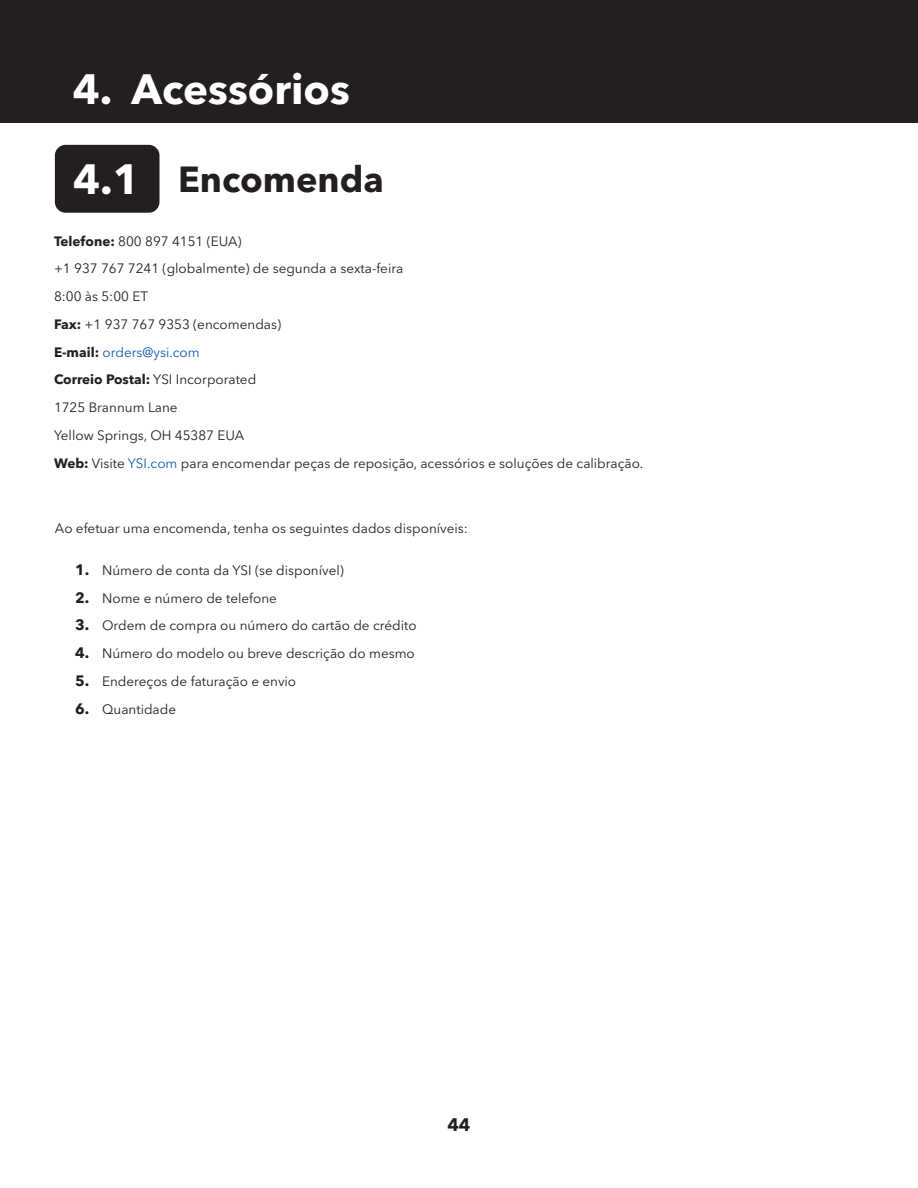
<style>
.page{position:relative;width:918px;height:1188px;background:#fff}
.page>*{position:absolute;margin:0;border:0;box-sizing:border-box;transform-origin:0 0}
.t1{font:700 42px "Avenir Next LT Pro";color:#fff}
.LModuleHead{font:700 36px "Avenir Next LT Pro";color:#231f20}
.t2{font:700 18px "Avenir Next LT Pro";color:#231f20}
.t3{font:13.5px "Avenir Next LT Pro";color:#231f20}
.t4{font:13.5px "Avenir Next LT Pro";color:#135cab}
.s1{font-weight:700}
.s2{font-weight:700;color:#231f20}
.s3{color:#135cab}
.s4{font-weight:700;font-size:15px}
</style>
<div class="page">
<div style="left:56px;top:146px;width:103px;height:66px;background:#231f20;border-radius:10px"></div>
<div style="left:55px;top:145px;width:105px;height:68px;border:2px solid #231f20;border-radius:10px"></div>
<div style="left:0;top:0;width:918px;height:122px;background:#231f20"></div>
<p class="t1" style="left:73px;top:63px;width:279px">4. Acessórios</p>
<p class="t1" style="left:73px;top:153px;width:68px">4.1</p>
<p class="LModuleHead" style="left:178px;top:158px;width:207px">Encomenda</p>
<p class="t3" style="left:54px;top:233px;width:189px"><span class="s1">Telefone:</span> 800 897 4151 (EUA)</p>
<p class="t3" style="left:54px;top:261px;width:351px">+1 937 767 7241 (globalmente) de segunda a sexta-feira</p>
<p class="t3" style="left:54px;top:288px;width:96px">8:00 às 5:00 ET</p>
<p class="t3" style="left:54px;top:316px;width:229px"><span class="s1">Fax:</span> +1 937 767 9353 (encomendas)</p>
<p class="t4" style="left:54px;top:344px;width:147px"><span class="s2">E-mail:</span> orders@ysi.com</p>
<p class="t3" style="left:54px;top:372px;width:204px"><span class="s1">Correio Postal:</span> YSI Incorporated</p>
<p class="t3" style="left:54px;top:399px;width:125px">1725 Brannum Lane</p>
<p class="t3" style="left:54px;top:427px;width:192px">Yellow Springs, OH 45387 EUA</p>
<p class="t3" style="left:54px;top:455px;width:591px"><span class="s1">Web:</span> Visite <span class="s3">YSI.com</span> para encomendar peças de reposição, acessórios e soluções de calibração.</p>
<p class="t3" style="left:55px;top:520px;width:415px">Ao efetuar uma encomenda, tenha os seguintes dados disponíveis:</p>
<p class="t3" style="left:75px;top:562px;width:270px"><span class="s4">1.</span> Número de conta da YSI (se disponível)</p>
<p class="t3" style="left:75px;top:590px;width:203px"><span class="s4">2.</span> Nome e número de telefone</p>
<p class="t3" style="left:75px;top:618px;width:343px"><span class="s4">3.</span> Ordem de compra ou número do cartão de crédito</p>
<p class="t3" style="left:75px;top:645px;width:341px"><span class="s4">4.</span> Número do modelo ou breve descrição do mesmo</p>
<p class="t3" style="left:75px;top:673px;width:223px"><span class="s4">5.</span> Endereços de faturação e envio</p>
<p class="t3" style="left:75px;top:701px;width:103px"><span class="s4">6.</span> Quantidade</p>
<h3 class="t2" style="left:447px;top:1114px;width:25px">44</h3>
</div>
